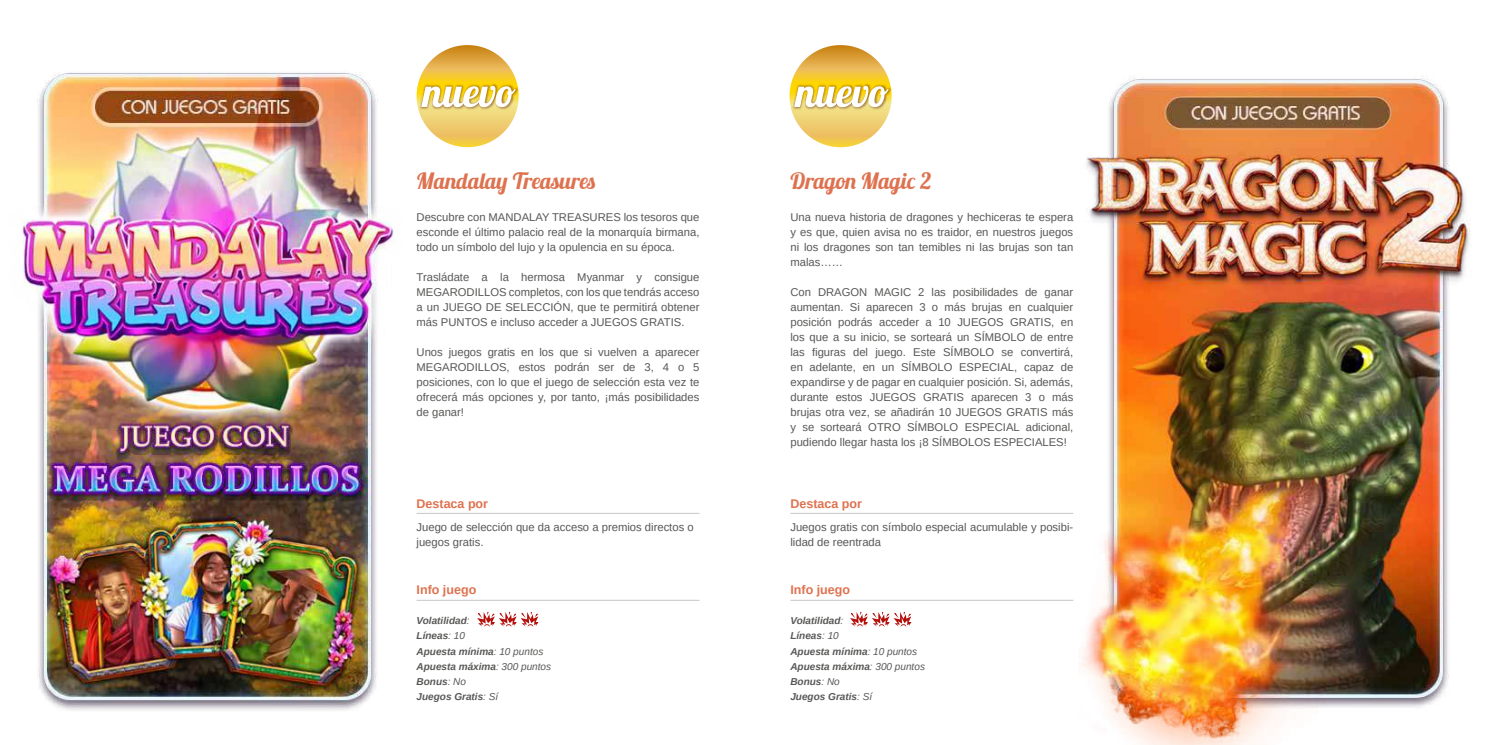
<style>
.page{position:relative;width:1489px;height:745px;background:#fff}
.page>*{position:absolute;margin:0;border:0;box-sizing:border-box;transform-origin:0 0}
.t1{font:22.5px "Lobster 1.3";color:#de724f}
.t2{font:700 12.5px "Arimo";color:#de724f}
.t3{font:11.25px/15px "Arimo";color:#575756;text-align:justify}
.t4{font:italic 700 10px/15.2px "Arimo";color:#575756}
.s1{font-weight:400}
</style>
<div class="page">
<hr style="left:790px;top:512px;width:283px;height:1px;background:#c6c6c6">
<hr style="left:790px;top:599px;width:283px;height:1px;background:#c6c6c6">
<svg style="left:789px;top:45px;width:102px;height:102px;background:#ecc153"></svg>
<img style="left:791px;top:83px;width:101px;height:27px">
<svg style="left:794px;top:86px;width:94px;height:21px"></svg>
<svg style="left:850px;top:612px;width:61px;height:15px"></svg>
<img style="left:1080px;top:76px;width:390px;height:668px">
<hr style="left:416px;top:512px;width:283px;height:1px;background:#c6c6c6">
<hr style="left:416px;top:599px;width:283px;height:1px;background:#c6c6c6">
<svg style="left:416px;top:45px;width:102px;height:102px;background:#ecc153"></svg>
<img style="left:419px;top:83px;width:100px;height:27px">
<svg style="left:421px;top:86px;width:95px;height:21px"></svg>
<svg style="left:477px;top:612px;width:61px;height:15px"></svg>
<img style="left:22px;top:73px;width:372px;height:637px">
<h1 class="t1" style="left:416px;top:166px;width:181px">Mandalay Treasures</h1>
<h1 class="t1" style="left:790px;top:166px;width:143px">Dragon Magic 2</h1>
<p class="t3" style="left:416px;top:209px;width:284px">Descubre con MANDALAY TREASURES los tesoros que esconde el último palacio real de la monarquía birmana, todo un símbolo del lujo y la opulencia en su época.</p>
<p class="t3" style="left:416px;top:269px;width:284px">Trasládate a la hermosa Myanmar y consigue MEGARODILLOS completos, con los que tendrás acceso a un JUEGO DE SELECCIÓN, que te permitirá obtener más PUNTOS e incluso acceder a JUEGOS GRATIS.</p>
<p class="t3" style="left:416px;top:344px;width:284px">Unos juegos gratis en los que si vuelven a aparecer MEGARODILLOS, estos podrán ser de 3, 4 o 5 posiciones, con lo que el juego de selección esta vez te ofrecerá más opciones y, por tanto, ¡más posibilidades de ganar!</p>
<p class="t3" style="left:790px;top:209px;width:284px">Una nueva historia de dragones y hechiceras te espera y es que, quien avisa no es traidor, en nuestros juegos ni los dragones son tan temibles ni las brujas son tan malas……</p>
<p class="t3" style="left:790px;top:284px;width:284px">Con DRAGON MAGIC 2 las posibilidades de ganar aumentan. Si aparecen 3 o más brujas en cualquier posición podrás acceder a 10 JUEGOS GRATIS, en los que a su inicio, se sorteará un SÍMBOLO de entre las figuras del juego. Este SÍMBOLO se convertirá, en adelante, en un SÍMBOLO ESPECIAL, capaz de expandirse y de pagar en cualquier posición. Si, además, durante estos JUEGOS GRATIS aparecen 3 o más brujas otra vez, se añadirán 10 JUEGOS GRATIS más y se sorteará OTRO SÍMBOLO ESPECIAL adicional, pudiendo llegar hasta los ¡8 SÍMBOLOS ESPECIALES!</p>
<p class="t2" style="left:416px;top:494px;width:73px">Destaca por</p>
<p class="t2" style="left:790px;top:494px;width:73px">Destaca por</p>
<p class="t3" style="left:416px;top:519px;width:279px">Juego de selección que da acceso a premios directos o juegos gratis.</p>
<p class="t3" style="left:790px;top:519px;width:284px">Juegos gratis con símbolo especial acumulable y posibi&shy;lidad de reentrada</p>
<p class="t2" style="left:416px;top:581px;width:61px">Info juego</p>
<p class="t2" style="left:790px;top:581px;width:61px">Info juego</p>
<p class="t4" style="left:416px;top:612px;width:136px">Volatilidad<span class="s1">:<br></span>Líneas<span class="s1">: 10<br></span>Apuesta mínima<span class="s1">: 10 puntos<br></span>Apuesta máxima<span class="s1">: 300 puntos<br></span>Bonus<span class="s1">: No<br></span>Juegos Gratis<span class="s1">: Sí</span></p>
<p class="t4" style="left:790px;top:612px;width:136px">Volatilidad<span class="s1">:<br></span>Líneas<span class="s1">: 10<br></span>Apuesta mínima<span class="s1">: 10 puntos<br></span>Apuesta máxima<span class="s1">: 300 puntos<br></span>Bonus<span class="s1">: No<br></span>Juegos Gratis<span class="s1">: Sí</span></p>
</div>
